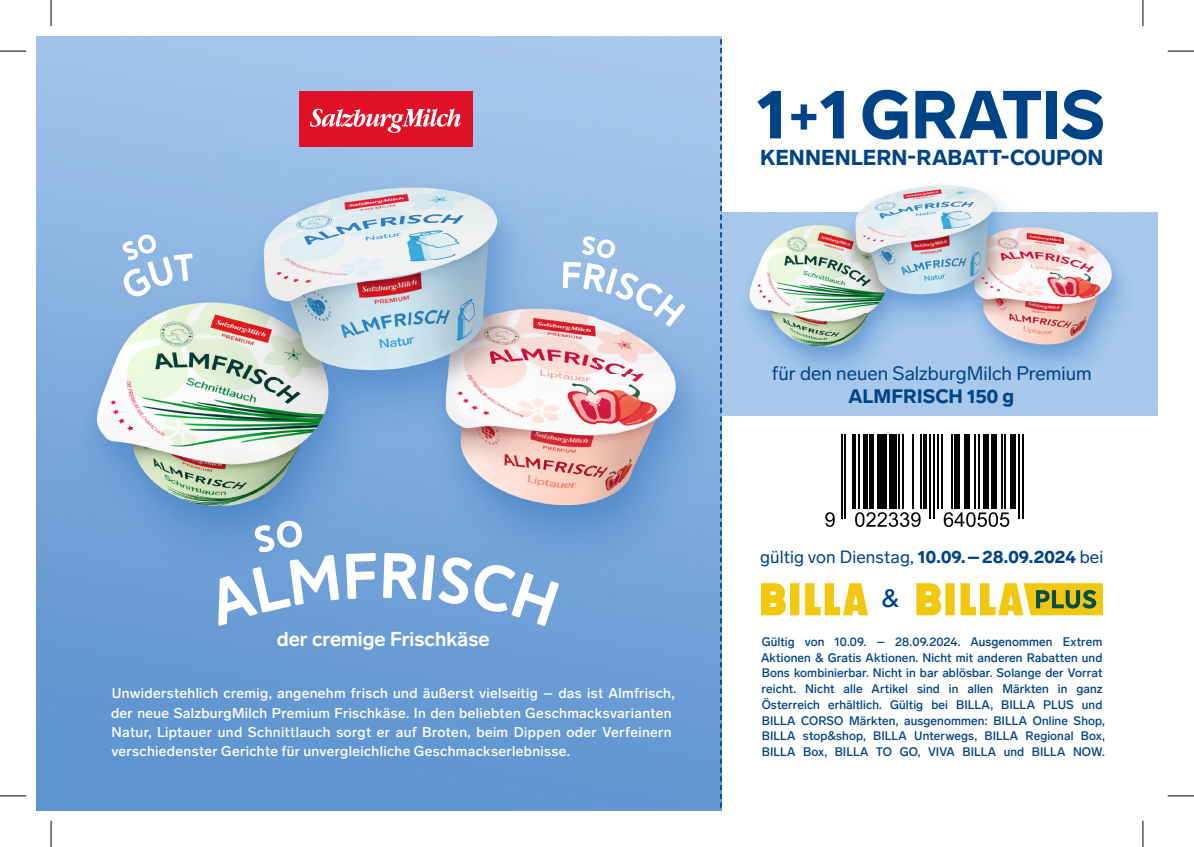
<style>
.page{position:relative;width:1194px;height:847px;background:#fff}
.page>*{position:absolute;margin:0;border:0;box-sizing:border-box;transform-origin:0 0}
.t1{font:900 66.85px "Lab Grotesque";letter-spacing:-.01em;color:#048}
.t2{font:500 24.68px "Lab Grotesque";color:#048}
.t3{font:900 21.35px "Lab Grotesque";color:#048}
.t4{font:700 19.78px "Lab Grotesque";color:#fff}
.t5{font:19.25px "Lab Grotesque";color:#048}
.t6{font:900 19.25px "Lab Grotesque";color:#048}
.t7{font:17.68px "Lab Grotesque";letter-spacing:.005em;color:#048}
.t8{font:500 14px/19.2px "Lab Grotesque";letter-spacing:.025em;color:#fff}
.t9{font:500 12.25px/15.8px "Lab Grotesque";letter-spacing:.01em;color:#048}
.s1{font-size:69.83px}
.s2{font-size:48.3px}
.s3{font-weight:900}
</style>
<div class="page">
<img style="left:36px;top:36px;width:684px;height:774px">
<img style="left:722px;top:185px;width:435px;height:231px">
<div style="left:299px;top:91px;width:174px;height:55px;background:#e01126"></div>
<svg style="left:310px;top:108px;width:151px;height:25px"></svg>
<svg style="left:346px;top:552px;width:30px;height:46px"></svg>
<svg style="left:383px;top:552px;width:33px;height:46px"></svg>
<svg style="left:422px;top:554px;width:137px;height:71px"></svg>
<svg style="left:218px;top:520px;width:121px;height:105px"></svg>
<svg style="left:720px;top:36px;width:2px;height:774px;background:#3f77b0"></svg>
<svg style="left:916px;top:583px;width:187px;height:32px"></svg>
<svg style="left:761px;top:583px;width:107px;height:32px"></svg>
<hr style="left:840px;top:434px;width:2px;height:84px;background:#020202">
<hr style="left:844px;top:434px;width:2px;height:84px;background:#020202">
<hr style="left:852px;top:434px;width:4px;height:74px;background:#020202">
<hr style="left:858px;top:434px;width:2px;height:74px;background:#020202">
<hr style="left:863px;top:434px;width:4px;height:74px;background:#020202">
<hr style="left:869px;top:434px;width:4px;height:74px;background:#020202">
<hr style="left:877px;top:434px;width:4px;height:74px;background:#020202">
<hr style="left:883px;top:434px;width:4px;height:74px;background:#020202">
<div style="left:888px;top:434px;width:8px;height:74px;background:#020202"></div>
<hr style="left:898px;top:434px;width:2px;height:74px;background:#020202">
<hr style="left:902px;top:434px;width:2px;height:74px;background:#020202">
<hr style="left:912px;top:434px;width:1px;height:74px;background:#020202">
<hr style="left:919px;top:434px;width:2px;height:74px;background:#020202">
<hr style="left:923px;top:434px;width:4px;height:74px;background:#020202">
<hr style="left:929px;top:434px;width:2px;height:84px;background:#020202">
<hr style="left:933px;top:434px;width:2px;height:84px;background:#020202">
<hr style="left:937px;top:434px;width:2px;height:74px;background:#020202">
<hr style="left:940px;top:434px;width:2px;height:74px;background:#020202">
<hr style="left:950px;top:434px;width:2px;height:74px;background:#020202">
<div style="left:954px;top:434px;width:6px;height:74px;background:#020202"></div>
<div style="left:964px;top:434px;width:5px;height:74px;background:#020202"></div>
<hr style="left:973px;top:434px;width:2px;height:74px;background:#020202">
<hr style="left:977px;top:434px;width:2px;height:74px;background:#020202">
<div style="left:983px;top:434px;width:6px;height:74px;background:#020202"></div>
<div style="left:991px;top:434px;width:5px;height:74px;background:#020202"></div>
<hr style="left:1000px;top:434px;width:2px;height:74px;background:#020202">
<hr style="left:1004px;top:434px;width:2px;height:74px;background:#020202">
<div style="left:1010px;top:434px;width:6px;height:74px;background:#020202"></div>
<hr style="left:1018px;top:434px;width:1px;height:84px;background:#020202">
<hr style="left:1021px;top:434px;width:2px;height:84px;background:#020202">
<svg style="left:825px;top:512px;width:9px;height:14px"></svg>
<svg style="left:855px;top:512px;width:65px;height:14px"></svg>
<svg style="left:943px;top:512px;width:66px;height:14px"></svg>
<svg style="left:123px;top:234px;width:70px;height:62px"></svg>
<svg style="left:563px;top:236px;width:122px;height:90px"></svg>
<svg style="left:0;top:51px;width:26px;height:1px"></svg>
<svg style="left:1167px;top:51px;width:26px;height:1px"></svg>
<svg style="left:0;top:795px;width:26px;height:1px"></svg>
<svg style="left:1167px;top:795px;width:26px;height:1px"></svg>
<svg style="left:51px;top:0;width:1px;height:26px"></svg>
<svg style="left:51px;top:820px;width:1px;height:26px"></svg>
<svg style="left:1142px;top:0;width:1px;height:26px"></svg>
<svg style="left:1142px;top:820px;width:1px;height:26px"></svg>
<h1 class="t1" style="left:756px;top:75px;width:349px"><span class="s1">1</span><span class="s2">+</span><span class="s1">1</span> GRATIS</h1>
<h3 class="t3" style="left:760px;top:145px;width:345px">KENNENLERN-RABATT-COUPON</h3>
<h3 class="t5" style="left:772px;top:362px;width:321px">für den neuen SalzburgMilch Premium</h3>
<h3 class="t6" style="left:848px;top:384px;width:167px">ALMFRISCH 150 g</h3>
<h3 class="t7" style="left:760px;top:546px;width:344px">gültig von Dienstag, <span class="s3">10.09.–28.09.2024</span> bei</h3>
<h2 class="t2" style="left:881px;top:583px;width:19px">&amp;</h2>
<h3 class="t4" style="left:277px;top:627px;width:214px">der cremige Frischkäse</h3>
<p class="t9" style="left:761px;top:633px;width:345px">Gültig von 10.09. – 28.09.2024. Ausgenommen Extrem Aktionen &amp; Gratis Aktionen. Nicht mit anderen Rabatten und Bons kombinierbar. Nicht in bar ablösbar. Solange der Vorrat reicht. Nicht alle Artikel sind in allen Märkten in ganz Österreich erhältlich. Gültig bei BILLA, BILLA PLUS und BILLA CORSO Märkten, ausgenommen: BILLA Online Shop, BILLA stop&amp;shop, BILLA Unterwegs, BILLA Regional Box, BILLA Box, BILLA TO GO, VIVA BILLA und BILLA NOW.</p>
<p class="t8" style="left:111px;top:683px;width:565px">Unwiderstehlich cremig, angenehm frisch und äußerst vielseitig – das ist Almfrisch, der neue SalzburgMilch Premium Frischkäse. In den beliebten Geschmacksvarianten Natur, Liptauer und Schnittlauch sorgt er auf Broten, beim Dippen oder Verfeinern verschiedenster Gerichte für unvergleichliche Geschmackserlebnisse.</p>
</div>
